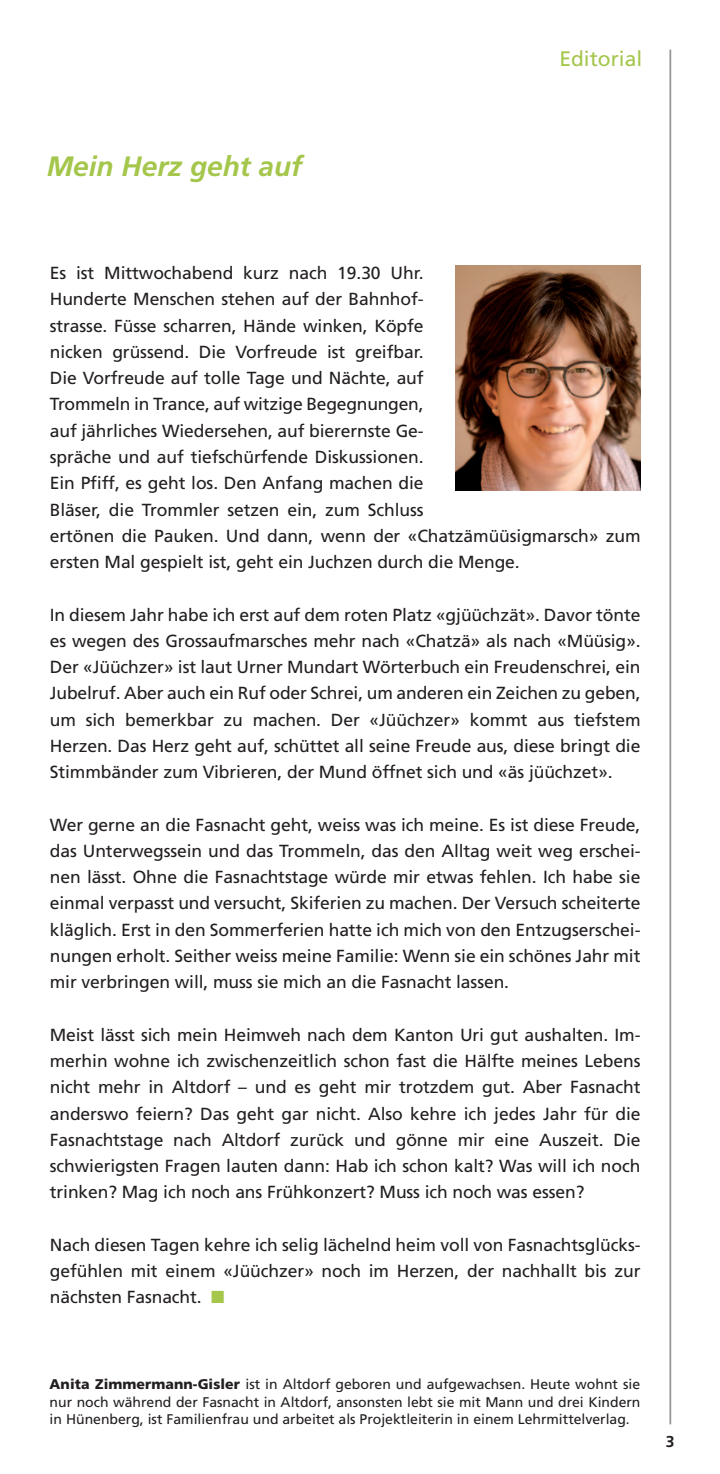
<style>
.page{position:relative;width:720px;height:1474px;background:#fff}
.page>*{position:absolute;margin:0;border:0;box-sizing:border-box;transform-origin:0 0}
.t1{font:italic 700 28px "Frutiger";color:#a4c64b}
.t2{font:21px "Frutiger";color:#a4c64b}
.t3{font:17.5px/26.2px "Frutiger";letter-spacing:-.005em;color:#231f20;text-align:justify}
.t4{font:700 15.75px "Frutiger";color:#231f20}
.t5{font:14px/17.5px "Frutiger";color:#231f20;text-align:justify}
.s1{color:#a4c64b}
.s2{font-weight:900}
</style>
<div class="page">
<hr style="left:669px;top:50px;width:2px;height:1374px;background:#939598">
<img style="left:455px;top:266px;width:185px;height:224px">
<p class="t2" style="left:559px;top:46px;width:84px">Editorial</p>
<h1 class="t1" style="left:47px;top:150px;width:257px">Mein Herz geht auf</h1>
<p class="t3" style="left:50px;top:260px;width:592px;text-align:left">Es ist Mittwochabend kurz nach 19.30 Uhr.<br>Hunderte Menschen stehen auf der Bahnhof-<br>strasse. Füsse scharren, Hände winken, Köpfe<br>nicken grüssend. Die Vorfreude ist greifbar.<br>Die Vorfreude auf tolle Tage und Nächte, auf<br>Trommeln in Trance, auf witzige Begegnungen,<br>auf jährliches Wiedersehen, auf bierernste Ge-<br>spräche und auf tiefschürfende Diskussionen.<br>Ein Pfiff, es geht los. Den Anfang machen die<br>Bläser, die Trommler setzen ein, zum Schluss<br>ertönen die Pauken. Und dann, wenn der «Chatzämüüsigmarsch» zum ersten Mal gespielt ist, geht ein Juchzen durch die Menge.</p>
<p class="t3" style="left:50px;top:601px;width:592px">In diesem Jahr habe ich erst auf dem roten Platz «gjüüchzät». Davor tönte es wegen des Grossaufmarsches mehr nach «Chatzä» als nach «Müüsig».<br>Der «Jüüchzer» ist laut Urner Mundart Wörterbuch ein Freudenschrei, ein Jubelruf. Aber auch ein Ruf oder Schrei, um anderen ein Zeichen zu geben, um sich bemerkbar zu machen. Der «Jüüchzer» kommt aus tiefstem Herzen. Das Herz geht auf, schüttet all seine Freude aus, diese bringt die Stimmbänder zum Vibrieren, der Mund öffnet sich und «äs jüüchzet».</p>
<p class="t3" style="left:50px;top:811px;width:592px">Wer gerne an die Fasnacht geht, weiss was ich meine. Es ist diese Freude, das Unterwegssein und das Trommeln, das den Alltag weit weg erschei&shy;nen lässt. Ohne die Fasnachtstage würde mir etwas fehlen. Ich habe sie einmal verpasst und versucht, Skiferien zu machen. Der Versuch scheiterte kläglich. Erst in den Sommerferien hatte ich mich von den Entzugserschei&shy;nungen erholt. Seither weiss meine Familie: Wenn sie ein schönes Jahr mit mir verbringen will, muss sie mich an die Fasnacht lassen.</p>
<p class="t3" style="left:50px;top:1021px;width:592px">Meist lässt sich mein Heimweh nach dem Kanton Uri gut aushalten. Im&shy;merhin wohne ich zwischenzeitlich schon fast die Hälfte meines Lebens nicht mehr in Altdorf – und es geht mir trotzdem gut. Aber Fasnacht anderswo feiern? Das geht gar nicht. Also kehre ich jedes Jahr für die Fasnachtstage nach Altdorf zurück und gönne mir eine Auszeit. Die schwierigsten Fragen lauten dann: Hab ich schon kalt? Was will ich noch trinken? Mag ich noch ans Frühkonzert? Muss ich noch was essen?</p>
<p class="t3" style="left:50px;top:1231px;width:592px">Nach diesen Tagen kehre ich selig lächelnd heim voll von Fasnachtsglücks&shy;gefühlen mit einem «Jüüchzer» noch im Herzen, der nachhallt bis zur nächsten Fasnacht. <span class="s1">■</span></p>
<p class="t5" style="left:50px;top:1375px;width:592px"><span class="s2">Anita Zimmermann-Gisler</span> ist in Altdorf geboren und aufgewachsen. Heute wohnt sie nur noch während der Fasnacht in Altdorf, ansonsten lebt sie mit Mann und drei Kindern in Hünenberg, ist Familienfrau und arbeitet als Projektleiterin in einem Lehrmittelverlag.</p>
<p class="t4" style="left:665px;top:1431px;width:10px">3</p>
</div>
